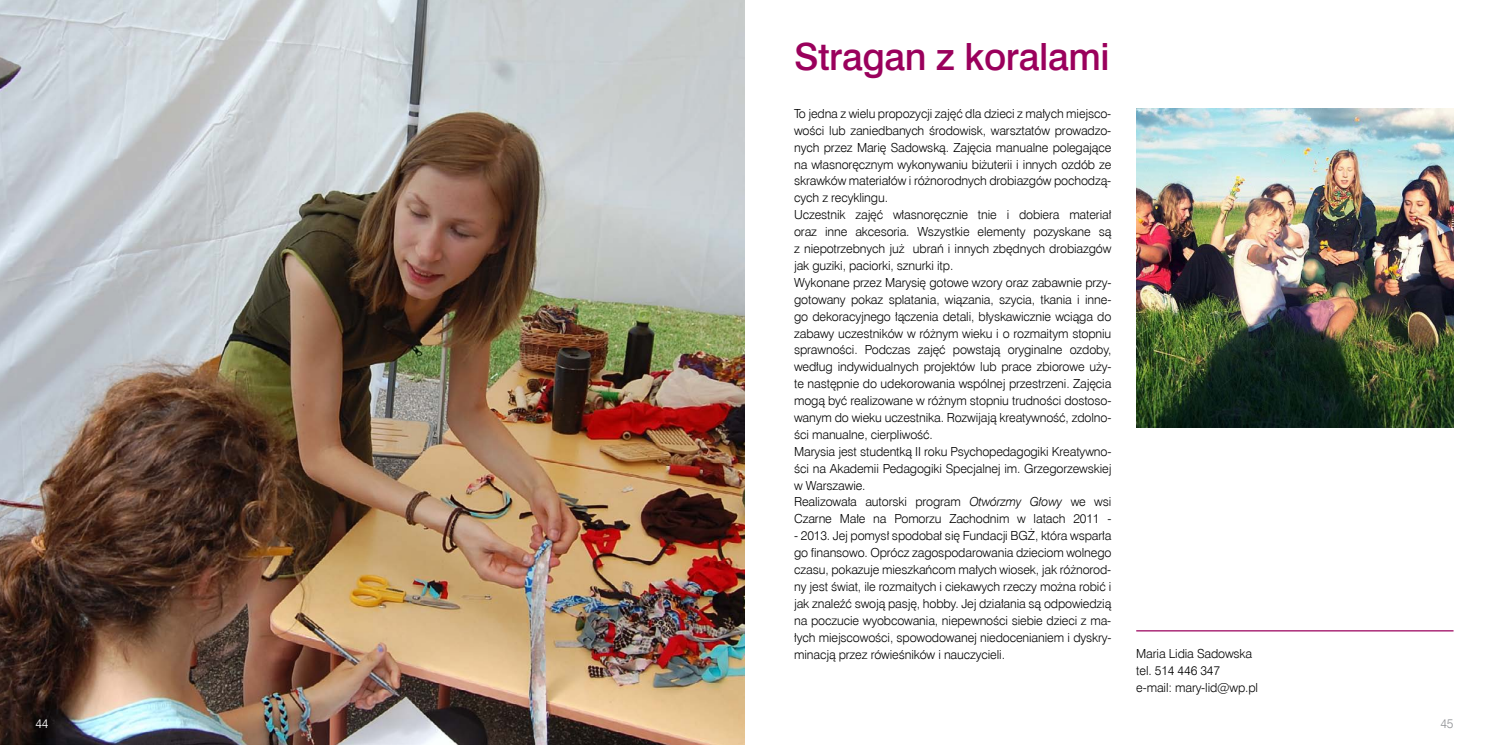
<style>
.page{position:relative;width:1489px;height:745px;background:#fff}
.page>*{position:absolute;margin:0;border:0;box-sizing:border-box;transform-origin:0 0}
.t1{font:37.5px "Swis 721 Md EU";letter-spacing:-.01em;color:#9a005c}
.t2{font:12.5px/16.9px "Swis 721 Lt EU";letter-spacing:-.01em;color:#000}
.t3{font:12.5px "Swis 721 Lt EU";color:#fff}
.t4{font:12.5px "Swis 721 Lt EU";color:#939598}
.s1{font-style:italic}
</style>
<div class="page">
<img style="left:0;top:0;width:744px;height:744px">
<img style="left:1136px;top:109px;width:317px;height:318px">
<hr style="left:1136px;top:629px;width:317px;height:2px;background:#9a005c">
<h1 class="t1" style="left:794px;top:33px;width:317px">Stragan z koralami</h1>
<p class="t2" style="left:794px;top:105px;width:319px">To jedna z wielu propozycji zajęć dla dzieci z małych miejsco&shy;wości lub zaniedbanych środowisk, warsztatów prowadzo&shy;nych przez Marię Sadowską. Zajęcia manualne polegające na własnoręcznym wykonywaniu biżuterii i innych ozdób ze skrawków materiałów i różnorodnych drobiazgów pochodzą&shy;cych z recyklingu.<br>Uczestnik zajęć własnoręcznie tnie i dobiera materiał oraz inne akcesoria. Wszystkie elementy pozyskane są z niepotrzebnych już ubrań i innych zbędnych drobiazgów jak guziki, paciorki, sznurki itp.<br>Wykonane przez Marysię gotowe wzory oraz zabawnie przy&shy;gotowany pokaz splatania, wiązania, szycia, tkania i inne&shy;go dekoracyjnego łączenia detali, błyskawicznie wciąga do zabawy uczestników w różnym wieku i o rozmaitym stopniu sprawności. Podczas zajęć powstają oryginalne ozdoby, według indywidualnych projektów lub prace zbiorowe uży&shy;te następnie do udekorowania wspólnej przestrzeni. Zajęcia mogą być realizowane w różnym stopniu trudności dostoso&shy;wanym do wieku uczestnika. Rozwijają kreatywność, zdolno&shy;ści manualne, cierpliwość.<br>Marysia jest studentką II roku Psychopedagogiki Kreatywno&shy;ści na Akademii Pedagogiki Specjalnej im. Grzegorzewskiej w Warszawie.<br>Realizowała autorski program <span class="s1">Otwórzmy Głowy</span> we wsi Czarne Małe na Pomorzu Zachodnim w latach 2011 -</p>
<p class="t2" style="left:794px;top:527px;width:319px;text-align:justify">- 2013. Jej pomysł spodobał się Fundacji BGŻ, która wsparła go finansowo. Oprócz zagospodarowania dzieciom wolnego czasu, pokazuje mieszkańcom małych wiosek, jak różnorod&shy;ny jest świat, ile rozmaitych i ciekawych rzeczy można robić i jak znaleźć swoją pasję, hobby. Jej działania są odpowiedzią na poczucie wyobcowania, niepewności siebie dzieci z ma&shy;łych miejscowości, spowodowanej niedocenianiem i dyskry&shy;minacją przez rówieśników i nauczycieli.</p>
<p class="t2" style="left:1136px;top:645px;width:123px">Maria Lidia Sadowska tel. 514 446 347 e-mail: mary-lid@wp.pl</p>
<p class="t3" style="left:35px;top:715px;width:15px">44</p>
<p class="t4" style="left:1440px;top:715px;width:15px">45</p>
</div>
